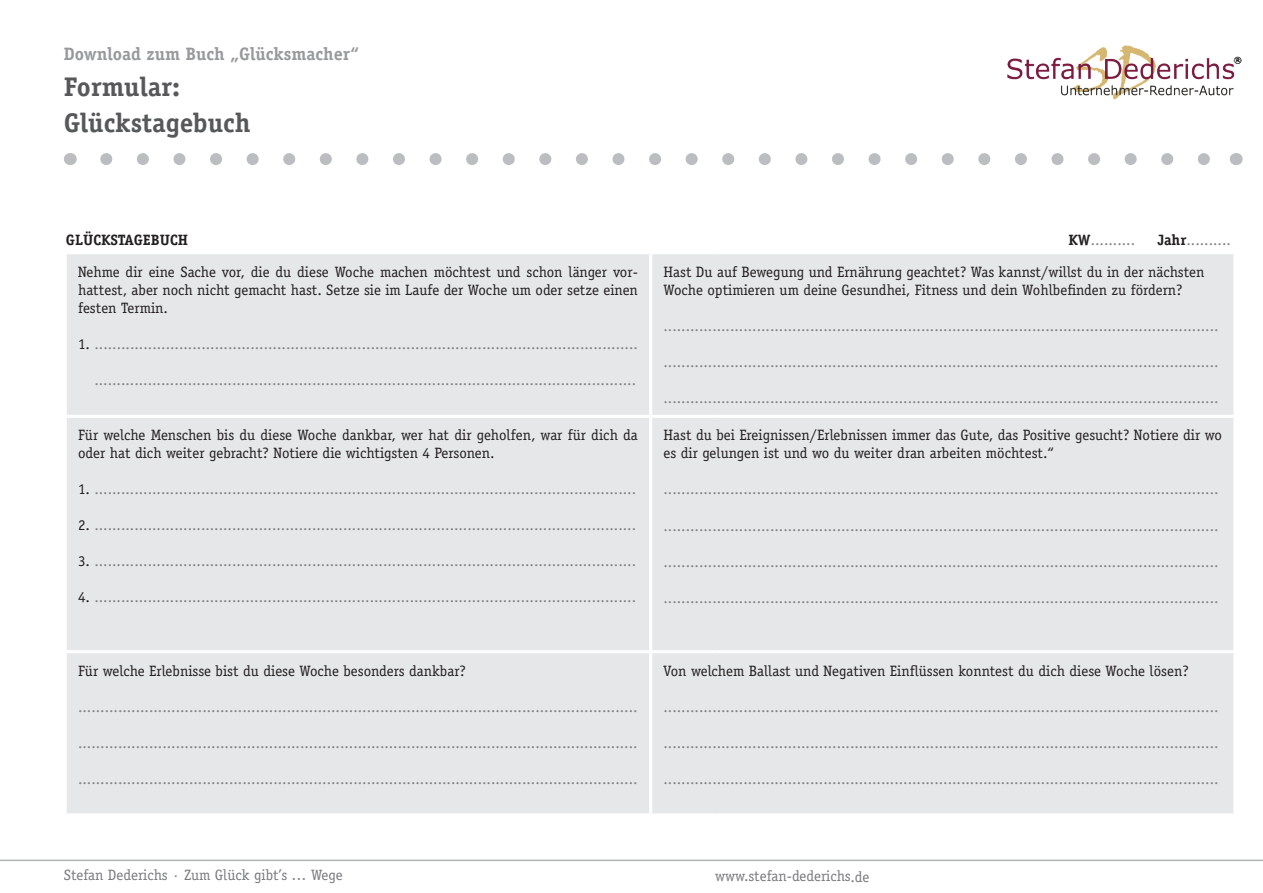
<style>
.page{position:relative;width:1263px;height:893px;background:#fff}
.page>*{position:absolute;margin:0;border:0;box-sizing:border-box;transform-origin:0 0}
.HL{font:700 27px/36px "Officina Serif";color:#57585a}
.SL{font:700 18px "Officina Serif";color:#97999c}
.Copy{font:15px "Officina Serif";color:#808285}
.Copy-2{font:15px/18px "Officina Serif";color:#231f20}
.t1{font:15px "Officina Serif";letter-spacing:-.005em;color:#787a7d}
.Copy-3{font:700 15px "Officina Serif";color:#231f20}
.t2{font:8.25px "Verdana";color:#000}
.s1{font-weight:700;color:#231f20}
.s2{color:#231f20}
</style>
<div class="page">
<img style="left:1007px;top:46px;width:235px;height:53px">
<svg style="left:106px;top:153px;width:1104px;height:12px"></svg>
<svg style="left:70px;top:153px;width:1px;height:12px"></svg>
<svg style="left:1236px;top:153px;width:1px;height:12px"></svg>
<hr style="left:0;top:860px;width:1263px;height:1px;background:#b0b1b5">
<div style="left:67px;top:254px;width:1166px;height:559px;background:#e6e7e9"></div>
<hr style="left:649px;top:254px;width:3px;height:161px;background:#fff">
<hr style="left:64px;top:415px;width:587px;height:3px;background:#fff">
<hr style="left:651px;top:415px;width:64px;height:3px;background:#fff">
<hr style="left:649px;top:418px;width:3px;height:232px;background:#fff">
<hr style="left:715px;top:415px;width:521px;height:3px;background:#fff">
<hr style="left:64px;top:650px;width:587px;height:3px;background:#fff">
<hr style="left:651px;top:650px;width:64px;height:3px;background:#fff">
<hr style="left:649px;top:653px;width:3px;height:160px;background:#fff">
<hr style="left:715px;top:650px;width:521px;height:3px;background:#fff">
<p class="SL" style="left:64px;top:43px;width:297px">Download zum Buch „Glücksmacher“</p>
<p class="HL" style="left:64px;top:69px;width:189px">Formular:<br>Glückstagebuch</p>
<p class="t2" style="left:1233px;top:55px;width:10px">®</p>
<p class="Copy-3" style="left:66px;top:231px;width:124px">GLÜCKSTAGEBUCH</p>
<p class="Copy" style="left:1068px;top:231px;width:68px"><span class="s1">KW</span>..........</p>
<p class="Copy" style="left:1157px;top:231px;width:75px"><span class="s1">Jahr</span>..........</p>
<p class="Copy-2" style="left:78px;top:263px;width:561px;text-align:justify">Nehme dir eine Sache vor, die du diese Woche machen möchtest und schon länger vor&shy;hattest, aber noch nicht gemacht hast. Setze sie im Laufe der Woche um oder setze einen festen Termin.</p>
<p class="Copy" style="left:78px;top:335px;width:561px"><span class="s2">1.</span> ..........................................................................................................................</p>
<p class="Copy" style="left:94px;top:371px;width:543px">..........................................................................................................................</p>
<p class="Copy-2" style="left:663px;top:263px;width:543px">Hast Du auf Bewegung und Ernährung geachtet? Was kannst/willst du in der nächsten<br>Woche optimieren um deine Gesundhei, Fitness und dein Wohlbefinden zu fördern?</p>
<p class="Copy" style="left:663px;top:317px;width:556px">.............................................................................................................................</p>
<p class="Copy" style="left:663px;top:353px;width:556px">.............................................................................................................................</p>
<p class="Copy" style="left:663px;top:389px;width:556px">.............................................................................................................................</p>
<p class="Copy-2" style="left:78px;top:426px;width:561px">Für welche Menschen bis du diese Woche dankbar, wer hat dir geholfen, war für dich da oder hat dich weiter gebracht? Notiere die wichtigsten 4 Personen.</p>
<p class="Copy" style="left:78px;top:480px;width:560px"><span class="s2">1.</span> ..........................................................................................................................</p>
<p class="Copy" style="left:78px;top:516px;width:560px"><span class="s2">2.</span> ..........................................................................................................................</p>
<p class="Copy" style="left:78px;top:552px;width:560px"><span class="s2">3.</span> ..........................................................................................................................</p>
<p class="Copy" style="left:78px;top:588px;width:560px"><span class="s2">4.</span> ..........................................................................................................................</p>
<p class="Copy-2" style="left:78px;top:662px;width:389px">Für welche Erlebnisse bist du diese Woche besonders dankbar?</p>
<p class="Copy" style="left:78px;top:698px;width:561px">..............................................................................................................................</p>
<p class="Copy" style="left:78px;top:734px;width:561px">..............................................................................................................................</p>
<p class="Copy" style="left:78px;top:770px;width:561px">..............................................................................................................................</p>
<p class="Copy-2" style="left:663px;top:426px;width:560px">Hast du bei Ereignissen/Erlebnissen immer das Gute, das Positive gesucht? Notiere dir wo es dir gelungen ist und wo du weiter dran arbeiten möchtest.“</p>
<p class="Copy" style="left:663px;top:481px;width:556px">.............................................................................................................................</p>
<p class="Copy" style="left:663px;top:517px;width:556px">.............................................................................................................................</p>
<p class="Copy" style="left:663px;top:553px;width:556px">.............................................................................................................................</p>
<p class="Copy" style="left:663px;top:589px;width:556px">.............................................................................................................................</p>
<p class="Copy-2" style="left:663px;top:662px;width:527px">Von welchem Ballast und Negativen Einflüssen konntest du dich diese Woche lösen?</p>
<p class="Copy" style="left:663px;top:698px;width:556px">.............................................................................................................................</p>
<p class="Copy" style="left:663px;top:734px;width:556px">.............................................................................................................................</p>
<p class="Copy" style="left:663px;top:770px;width:556px">.............................................................................................................................</p>
<p class="t1" style="left:64px;top:866px;width:280px">Stefan Dederichs · Zum Glück gibt’s … Wege</p>
<p class="t1" style="left:715px;top:867px;width:156px">www.stefan-dederichs.de</p>
</div>
